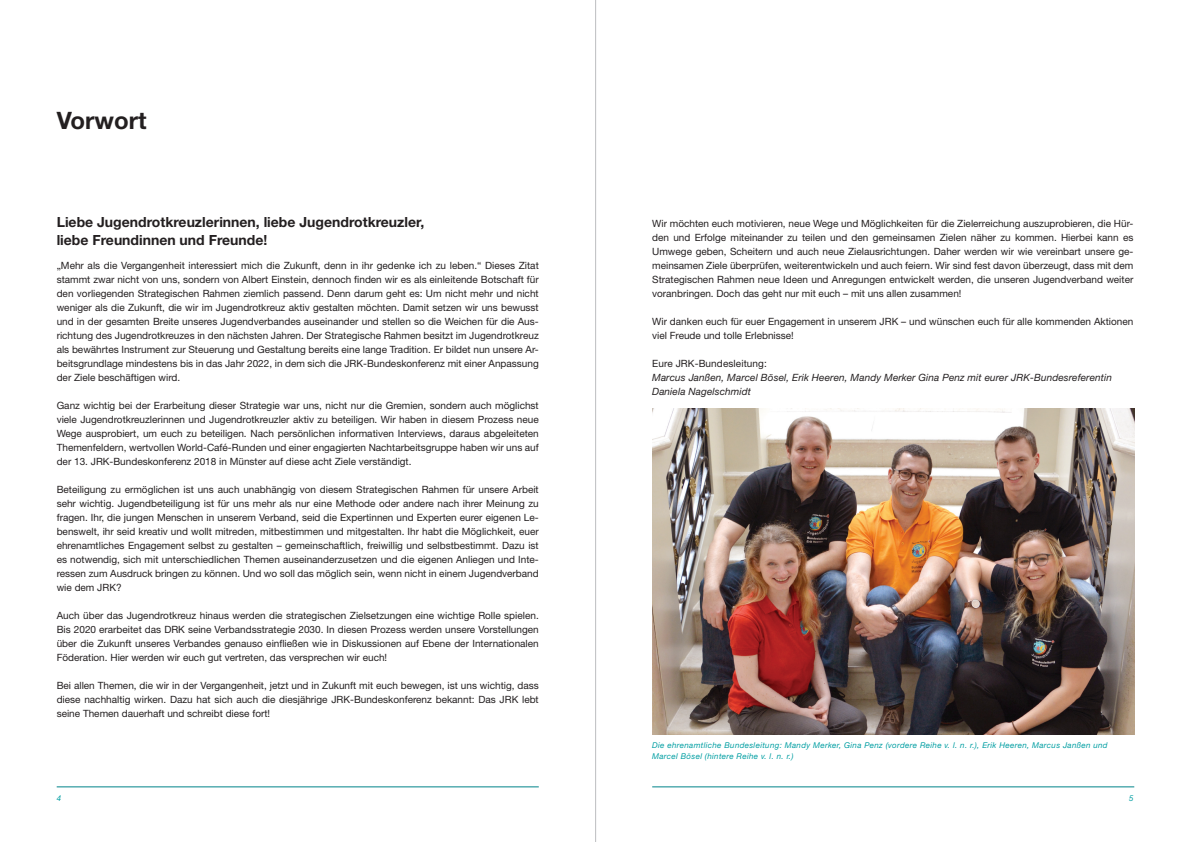
<style>
.page{position:relative;width:1191px;height:842px;background:#fff}
.page>*{position:absolute;margin:0;border:0;box-sizing:border-box;transform-origin:0 0}
.t1{font:700 24px "Helvetica Neue";color:#231f20}
.t2{font:700 14px/18px "Helvetica Neue";color:#231f20}
.t3{font:10px/14px "Helvetica Neue";color:#231f20;text-align:justify}
.t4{font:italic 10px/14px "Helvetica Neue";letter-spacing:.01em;color:#231f20}
.t5{font:italic 8px/11px "Helvetica Neue";letter-spacing:.04em;color:#009ea2}
</style>
<div class="page">
<hr style="left:57px;top:787px;width:482px;height:1px;background:#00848a">
<hr style="left:652px;top:787px;width:482px;height:1px;background:#00848a">
<img style="left:652px;top:409px;width:482px;height:326px">
<hr style="left:595px;top:0;width:1px;height:842px;background:#bcbdc0">
<h1 class="t1" style="left:57px;top:105px;width:91px">Vorwort</h1>
<h2 class="t2" style="left:57px;top:213px;width:369px">Liebe Jugendrotkreuzlerinnen, liebe Jugendrotkreuzler, liebe Freundinnen und Freunde!</h2>
<p class="t3" style="left:57px;top:258px;width:483px">„Mehr als die Vergangenheit interessiert mich die Zukunft, denn in ihr gedenke ich zu leben.“ Dieses Zitat stammt zwar nicht von uns, sondern von Albert Einstein, dennoch finden wir es als einleitende Botschaft für den vorliegenden Strategischen Rahmen ziemlich passend. Denn darum geht es: Um nicht mehr und nicht weniger als die Zukunft, die wir im Jugendrotkreuz aktiv gestalten möchten. Damit setzen wir uns bewusst und in der gesamten Breite unseres Jugendverbandes auseinander und stellen so die Weichen für die Aus&shy;richtung des Jugendrotkreuzes in den nächsten Jahren. Der Strategische Rahmen besitzt im Jugendrotkreuz als bewährtes Instrument zur Steuerung und Gestaltung bereits eine lange Tradition. Er bildet nun unsere Ar&shy;beitsgrundlage mindestens bis in das Jahr 2022, in dem sich die JRK-Bundeskonferenz mit einer Anpassung der Ziele beschäftigen wird.</p>
<p class="t3" style="left:57px;top:398px;width:483px">Ganz wichtig bei der Erarbeitung dieser Strategie war uns, nicht nur die Gremien, sondern auch möglichst viele Jugendrotkreuzlerinnen und Jugendrotkreuzler aktiv zu beteiligen. Wir haben in diesem Prozess neue Wege ausprobiert, um euch zu beteiligen. Nach persönlichen informativen Interviews, daraus abgeleiteten Themenfeldern, wertvollen World-Café-Runden und einer engagierten Nachtarbeitsgruppe haben wir uns auf der 13. JRK-Bundeskonferenz 2018 in Münster auf diese acht Ziele verständigt.</p>
<p class="t3" style="left:57px;top:482px;width:483px">Beteiligung zu ermöglichen ist uns auch unabhängig von diesem Strategischen Rahmen für unsere Arbeit sehr wichtig. Jugendbeteiligung ist für uns mehr als nur eine Methode oder andere nach ihrer Meinung zu fragen. Ihr, die jungen Menschen in unserem Verband, seid die Expertinnen und Experten eurer eigenen Le&shy;benswelt, ihr seid kreativ und wollt mitreden, mitbestimmen und mitgestalten. Ihr habt die Möglichkeit, euer ehrenamtliches Engagement selbst zu gestalten – gemeinschaftlich, freiwillig und selbstbestimmt. Dazu ist es notwendig, sich mit unterschiedlichen Themen auseinanderzusetzen und die eigenen Anliegen und Inte&shy;ressen zum Ausdruck bringen zu können. Und wo soll das möglich sein, wenn nicht in einem Jugendverband wie dem JRK?</p>
<p class="t3" style="left:57px;top:608px;width:483px">Auch über das Jugendrotkreuz hinaus werden die strategischen Zielsetzungen eine wichtige Rolle spielen.<br>Bis 2020 erarbeitet das DRK seine Verbandsstrategie 2030. In diesen Prozess werden unsere Vorstellungen über die Zukunft unseres Verbandes genauso einfließen wie in Diskussionen auf Ebene der Internationalen Föderation. Hier werden wir euch gut vertreten, das versprechen wir euch!</p>
<p class="t3" style="left:57px;top:678px;width:483px">Bei allen Themen, die wir in der Vergangenheit, jetzt und in Zukunft mit euch bewegen, ist uns wichtig, dass diese nachhaltig wirken. Dazu hat sich auch die diesjährige JRK-Bundeskonferenz bekannt: Das JRK lebt seine Themen dauerhaft und schreibt diese fort!</p>
<p class="t3" style="left:652px;top:216px;width:483px">Wir möchten euch motivieren, neue Wege und Möglichkeiten für die Zielerreichung auszuprobieren, die Hür&shy;den und Erfolge miteinander zu teilen und den gemeinsamen Zielen näher zu kommen. Hierbei kann es Umwege geben, Scheitern und auch neue Zielausrichtungen. Daher werden wir wie vereinbart unsere ge&shy;meinsamen Ziele überprüfen, weiterentwickeln und auch feiern. Wir sind fest davon überzeugt, dass mit dem Strategischen Rahmen neue Ideen und Anregungen entwickelt werden, die unseren Jugendverband weiter voranbringen. Doch das geht nur mit euch – mit uns allen zusammen!</p>
<p class="t3" style="left:652px;top:314px;width:483px">Wir danken euch für euer Engagement in unserem JRK – und wünschen euch für alle kommenden Aktionen viel Freude und tolle Erlebnisse!</p>
<p class="t3" style="left:652px;top:356px;width:116px">Eure JRK-Bundesleitung:</p>
<p class="t4" style="left:652px;top:370px;width:461px">Marcus Janßen, Marcel Bösel, Erik Heeren, Mandy Merker Gina Penz mit eurer JRK-Bundesreferentin<br>Daniela Nagelschmidt</p>
<p class="t5" style="left:652px;top:739px;width:457px">Die ehrenamtliche Bundesleitung: Mandy Merker, Gina Penz (vordere Reihe v. l. n. r.), Erik Heeren, Marcus Janßen und<br>Marcel Bösel (hintere Reihe v. l. n. r.)</p>
<p class="t5" style="left:57px;top:792px;width:6px">4</p>
<p class="t5" style="left:1129px;top:792px;width:6px">5</p>
</div>
